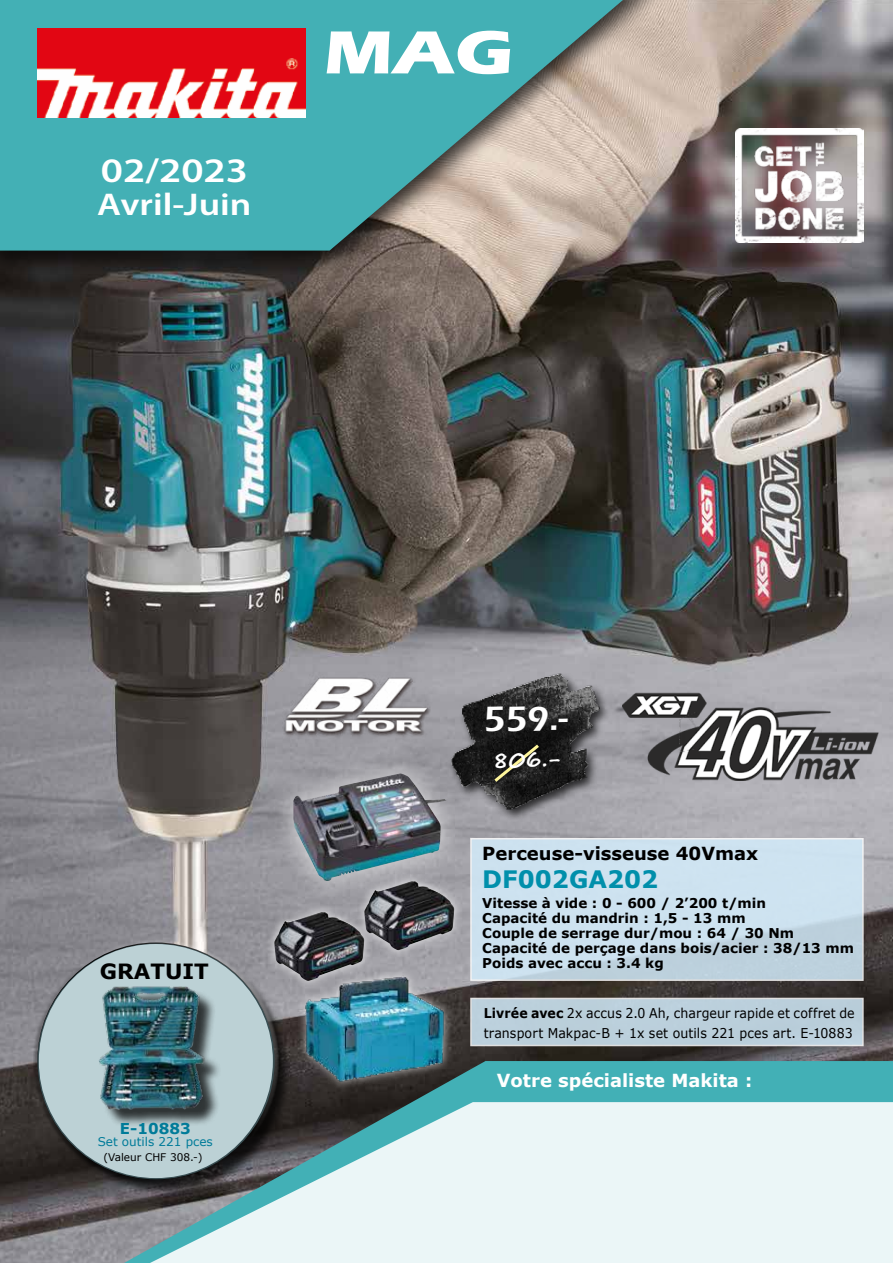
<style>
.page{position:relative;width:893px;height:1263px;background:#fff}
.page>*{position:absolute;margin:0;border:0;box-sizing:border-box;transform-origin:0 0}
.t1{font:700 63px "Eras ITC";color:#fff;scale:1.2 1}
.t2{font:600 36px "Eras ITC";color:#fff}
.t3{font:600 34.5px "Myriad Pro";color:#fff;scale:1.2 1}
.t4{font:600 31.5px "Myriad Pro";color:#fff;scale:1.2 1}
.t5{font:700 24px "Verdana";color:#008fab}
.t6{font:700 22.5px "Segoe Print";color:#fff}
.t7{font:700 21px "Verdana";color:#000}
.t8{font:700 18px "Verdana";color:#fff}
.t9{font:700 18px "Verdana";color:#000}
.t10{font:700 15px "Verdana";color:#007b99}
.t11{font:700 13.5px/15px "Verdana";color:#000}
.t12{font:13.5px/19.5px "Verdana";letter-spacing:.01em;color:#000;scale:.93 1}
.t13{font:12px "Verdana";color:#007b99}
.t14{font:10.5px "Verdana";color:#000}
.s1{font-weight:700}
</style>
<div class="page">
<img style="left:0;top:0;width:893px;height:1263px">
<div style="left:0;top:0;width:669px;height:276px;background:#000;opacity:.75"></div>
<svg style="left:0;top:0;width:623px;height:251px;background:#65aeae"></svg>
<img style="left:37px;top:29px;width:268px;height:89px">
<img style="left:736px;top:128px;width:128px;height:115px">
<div style="left:470px;top:838px;width:394px;height:143px;background:linear-gradient(to bottom,#d2e7f5,#c2d6e3);border:2px solid #fff"></div>
<div style="left:470px;top:998px;width:394px;height:48px;background:#bbcfdb;border:2px solid #fff"></div>
<div style="left:270px;top:751px;width:195px;height:152px;background:#fff;opacity:.75"></div>
<img style="left:293px;top:773px;width:116px;height:108px">
<svg style="left:293px;top:1061px;width:600px;height:41px;background:#3fa3a8"></svg>
<svg style="left:51px;top:1102px;width:842px;height:161px;background:#d2e1e2"></svg>
<img style="left:283px;top:658px;width:153px;height:88px">
<div style="left:265px;top:902px;width:109px;height:88px;background:#fff;opacity:.75"></div>
<img style="left:274px;top:912px;width:90px;height:69px">
<div style="left:355px;top:872px;width:109px;height:87px;background:#fff;opacity:.75"></div>
<img style="left:364px;top:881px;width:90px;height:69px">
<div style="left:296px;top:968px;width:157px;height:123px;background:#fff;opacity:.75"></div>
<img style="left:304px;top:972px;width:142px;height:111px">
<img style="left:707px;top:682px;width:182px;height:98px">
<div style="left:40px;top:945px;width:253px;height:253px;background:#000;opacity:.75"></div>
<div style="left:81px;top:940px;width:198px;height:212px;background:#fff;opacity:.66"></div>
<div style="left:33px;top:956px;width:218px;height:228px;background:#000;opacity:.66"></div>
<div style="left:38px;top:943px;width:237px;height:236px;background:#bcd1d5;border-radius:50%"></div>
<img style="left:89px;top:943px;width:186px;height:236px">
<div style="left:102px;top:989px;width:119px;height:138px;background:#000;opacity:.75"></div>
<img style="left:99px;top:986px;width:108px;height:125px">
<div style="left:448px;top:671px;width:259px;height:151px;background:#000;opacity:.75"></div>
<img style="left:409px;top:667px;width:288px;height:221px">
<svg style="left:491px;top:741px;width:51px;height:44px;background:#282821"></svg>
<h3 class="t3" style="left:101px;top:148px;width:124px">02/2023</h3>
<h3 class="t4" style="left:97px;top:184px;width:130px">Avril-Juin</h3>
<h1 class="t1" style="left:324px;top:16px;width:160px">MAG</h1>
<h3 class="t7" style="left:100px;top:956px;width:111px">GRATUIT</h3>
<p class="t10" style="left:120px;top:1117px;width:72px">E-10883</p>
<p class="t13" style="left:98px;top:1133px;width:117px">Set outils 221 pces</p>
<p class="t14" style="left:103px;top:1150px;width:101px">(Valeur CHF 308.-)</p>
<h2 class="t2" style="left:483px;top:699px;width:86px;rotate:-1deg">559.-</h2>
<h3 class="t6" style="left:492px;top:739px;width:71px;rotate:-1deg">806.-</h3>
<h3 class="t9" style="left:482px;top:840px;width:277px">Perceuse-visseuse 40Vmax</h3>
<h3 class="t5" style="left:482px;top:863px;width:177px">DF002GA202</h3>
<p class="t11" style="left:482px;top:895px;width:373px">Vitesse à vide : 0 - 600 / 2’200 t/min<br>Capacité du mandrin : 1,5 - 13 mm<br>Couple de serrage dur/mou : 64 / 30 Nm Capacité de perçage dans bois/acier : 38/13 mm Poids avec accu : 3.4 kg</p>
<p class="t12" style="left:484px;top:1003px;width:400px"><span class="s1">Livrée avec</span> 2x accus 2.0 Ah, chargeur rapide et coffret de transport Makpac-B + 1x set outils 221 pces art. E-10883</p>
<h3 class="t8" style="left:497px;top:1068px;width:257px">Votre spécialiste Makita :</h3>
</div>
